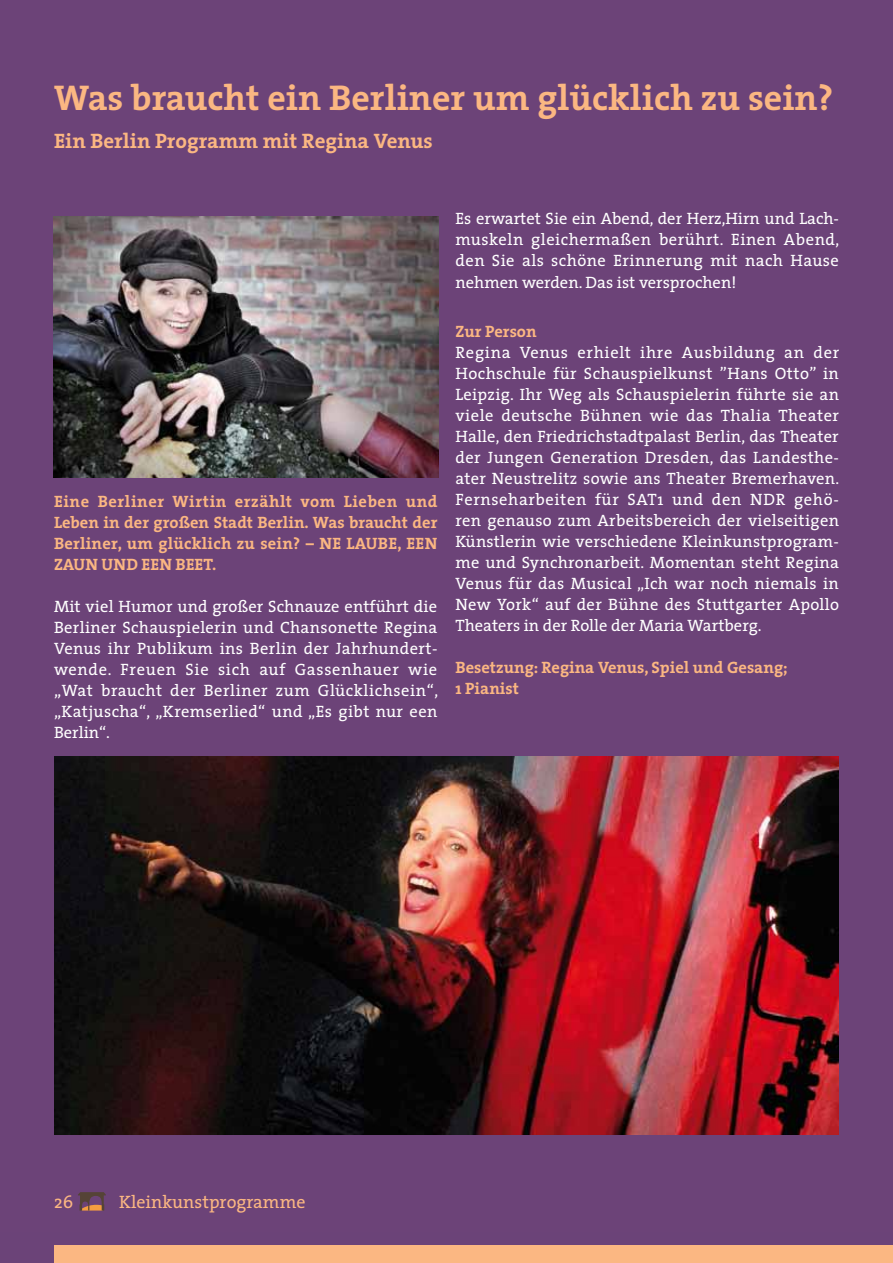
<style>
.page{position:relative;width:893px;height:1263px;background:#6c4378}
.page>*{position:absolute;margin:0;border:0;box-sizing:border-box;transform-origin:0 0}
.t1{font:700 36px "The Serif 7";color:#fbb782}
.t2{font:700 21px "The Serif 7";color:#fbb782}
.t3{font:18px "The Serif";color:#fbb782}
.t4{font:16.5px/21px "The Serif";letter-spacing:.01em;color:#fff;text-align:justify}
.t5{font:700 16.5px/21px "The Serif 7";color:#fbb782;text-align:justify}
</style>
<div class="page">
<svg style="left:78px;top:1192px;width:28px;height:18px"></svg>
<img style="left:53px;top:216px;width:385px;height:262px">
<img style="left:55px;top:756px;width:783px;height:378px">
<div style="left:54px;top:1246px;width:839px;height:17px;background:#fbb782"></div>
<h1 class="t1" style="left:54px;top:68px;width:781px">Was braucht ein Berliner um glücklich zu sein?</h1>
<p class="t2" style="left:54px;top:123px;width:380px">Ein Berlin Programm mit Regina Venus</p>
<p class="t5" style="left:54px;top:490px;width:385px">Eine Berliner Wirtin erzählt vom Lieben und Leben in der großen Stadt Berlin. Was braucht der Berliner, um glücklich zu sein? – NE LAUBE, EEN ZAUN UND EEN BEET.</p>
<p class="t4" style="left:54px;top:595px;width:386px">Mit viel Humor und großer Schnauze entführt die Berliner Schauspielerin und Chansonette Regina Venus ihr Publikum ins Berlin der Jahrhundert&shy;wende. Freuen Sie sich auf Gassenhauer wie „Wat braucht der Berliner zum Glücklichsein“, „Katjuscha“, „Kremserlied“ und „Es gibt nur een Berlin“.</p>
<p class="t4" style="left:455px;top:208px;width:385px">Es erwartet Sie ein Abend, der Herz,Hirn und Lach&shy;muskeln gleichermaßen berührt. Einen Abend, den Sie als schöne Erinnerung mit nach Hause nehmen werden. Das ist versprochen!</p>
<p class="t5" style="left:455px;top:320px;width:83px">Zur Person</p>
<p class="t4" style="left:455px;top:341px;width:385px">Regina Venus erhielt ihre Ausbildung an der Hochschule für Schauspielkunst ”Hans Otto” in Leipzig. Ihr Weg als Schauspielerin führte sie an viele deutsche Bühnen wie das Thalia Theater Halle, den Friedrichstadtpalast Berlin, das Theater der Jungen Generation Dresden, das Landesthe&shy;ater Neustrelitz sowie ans Theater Bremerhaven.<br>Fernseharbeiten für SAT1 und den NDR gehö&shy;ren genauso zum Arbeitsbereich der vielseitigen Künstlerin wie verschiedene Kleinkunstprogram&shy;me und Synchronarbeit. Momentan steht Regina Venus für das Musical „Ich war noch niemals in New York“ auf der Bühne des Stuttgarter Apollo Theaters in der Rolle der Maria Wartberg.</p>
<p class="t5" style="left:455px;top:657px;width:334px">Besetzung: Regina Venus, Spiel und Gesang;<br>1 Pianist</p>
<p class="t3" style="left:54px;top:1187px;width:21px">26</p>
<p class="t3" style="left:119px;top:1187px;width:188px">Kleinkunstprogramme</p>
</div>
